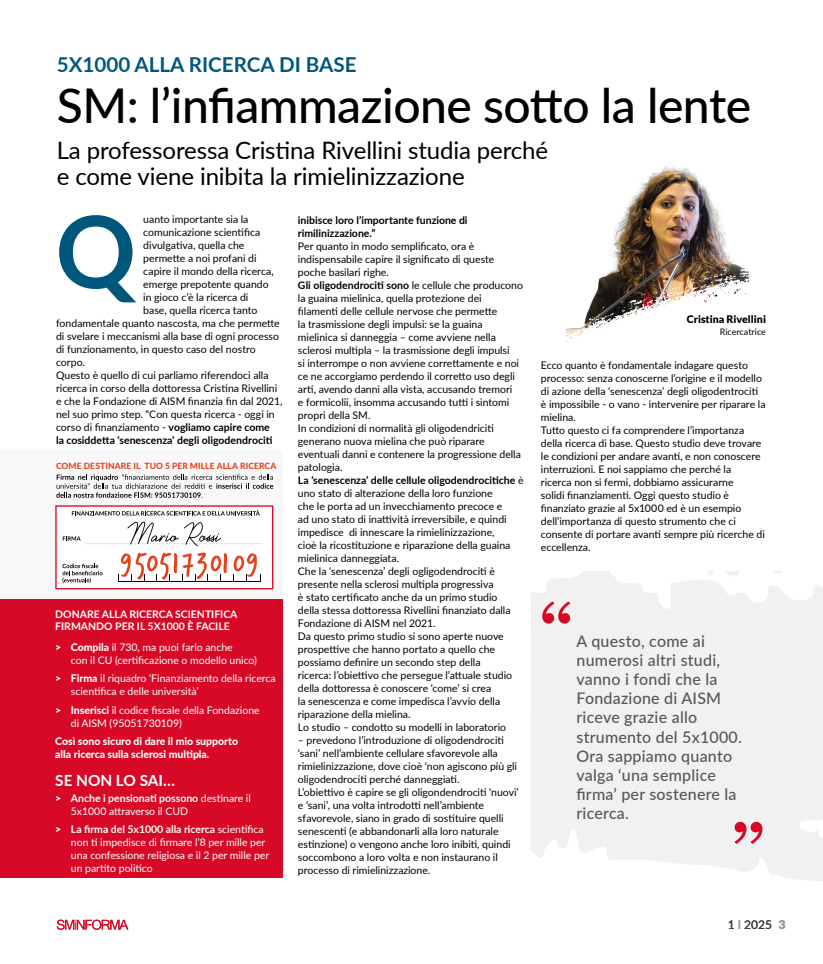
<style>
.page{position:relative;width:823px;height:964px;background:#fff}
.page>*{position:absolute;margin:0;border:0;box-sizing:border-box;transform-origin:0 0}
.t1{font:700 100px "Lato";color:#00577c}
.t2{font:700 70px "Bressay";color:#d70926}
.t3{font:500 48px "Lato";letter-spacing:-.01em;color:#000}
.t4{font:24px/26px "Lato";letter-spacing:-.005em;color:#000}
.t5{font:700 20.6px "Lato";color:#00577c}
.t6{font:500 16px/19.2px "Lato";letter-spacing:.015em;color:#575756}
.t7{font:700 15.4px "Lato";letter-spacing:-.005em;color:#fff}
.t8{font:12px "Lato";color:#3c3c3b}
.t9{font:10.5px/13px "Lato";color:#000}
.t10{font:10.5px/13px "Lato";letter-spacing:-.005em;color:#fff}
.t11{font:700 10.5px/13px "Lato";color:#000}
.t12{font:800 10.5px/13px "Lato";letter-spacing:-.005em;color:#fff}
.t13{font:700 10.5px/12.6px "Lato";letter-spacing:-.005em;color:#fff}
.t14{font:900 10.5px "Lato";color:#000}
.t15{font:9px "Lato";color:#000}
.t16{font:800 8.5px "Lato";letter-spacing:.015em;color:#e7411c}
.s1{font-weight:700}
.s2{font-weight:900}
.s3{font-weight:800}
.s4{font-weight:500;color:#9d9d9c}
.s5{font-weight:900;color:#9d9d9c}
</style>
<div class="page">
<svg style="left:531px;top:571px;width:291px;height:310px;fill:#f1f1f1"></svg>
<img style="left:611px;top:166px;width:119px;height:93px">
<img style="left:566px;top:259px;width:184px;height:83px">
<svg style="left:57px;top:919px;width:71px;height:11px"></svg>
<div style="left:0;top:471px;width:282px;height:407px;background:#d70926"></div>
<div style="left:0;top:450px;width:282px;height:149px;background:#f8f8f8"></div>
<svg style="left:55px;top:505px;width:218px;height:85px"></svg>
<svg style="left:56px;top:474px;width:217px;height:24px"></svg>
<h3 class="t5" style="left:57px;top:49px;width:301px">5X1000 ALLA RICERCA DI BASE</h3>
<h3 class="t3" style="left:57px;top:71px;width:695px">SM: l’infiammazione sotto la lente</h3>
<h3 class="t4" style="left:57px;top:137px;width:492px">La professoressa Cristina Rivellini studia perché e come viene inibita la rimielinizzazione</h3>
<h1 class="t1" style="left:55px;top:178px;width:82px">Q</h1>
<p class="t9" style="left:143px;top:213px;width:107px">uanto importante sia la</p>
<p class="t9" style="left:143px;top:226px;width:119px">comunicazione scientifica</p>
<p class="t9" style="left:143px;top:239px;width:103px">divulgativa, quella che</p>
<p class="t9" style="left:143px;top:252px;width:115px">permette a noi profani di</p>
<p class="t9" style="left:143px;top:265px;width:132px">capire il mondo della ricerca,</p>
<p class="t9" style="left:143px;top:278px;width:127px">emerge prepotente quando</p>
<p class="t9" style="left:143px;top:291px;width:106px">in gioco c’è la ricerca di</p>
<p class="t9" style="left:143px;top:304px;width:115px">base, quella ricerca tanto</p>
<p class="t9" style="left:56px;top:317px;width:225px">fondamentale quanto nascosta, ma che permette</p>
<p class="t9" style="left:56px;top:330px;width:224px">di svelare i meccanismi alla base di ogni processo</p>
<p class="t9" style="left:56px;top:343px;width:201px">di funzionamento, in questo caso del nostro</p>
<p class="t9" style="left:56px;top:356px;width:30px">corpo.</p>
<p class="t9" style="left:56px;top:369px;width:214px">Questo è quello di cui parliamo riferendoci alla</p>
<p class="t9" style="left:56px;top:382px;width:222px">ricerca in corso della dottoressa Cristina Rivellini</p>
<p class="t9" style="left:56px;top:395px;width:228px">e che la Fondazione di AISM finanzia fin dal 2021,</p>
<p class="t9" style="left:56px;top:408px;width:220px">nel suo primo step. “Con questa ricerca - oggi in</p>
<p class="t9" style="left:56px;top:421px;width:215px">corso di finanziamento - <span class="s1">vogliamo capire come</span></p>
<p class="t11" style="left:56px;top:434px;width:218px">la cosiddetta ‘senescenza’ degli oligodendrociti</p>
<p class="t16" style="left:56px;top:460px;width:222px">COME DESTINARE IL TUO 5 PER MILLE ALLA RICERCA</p>
<p class="t13" style="left:55px;top:607px;width:184px">DONARE ALLA RICERCA SCIENTIFICA<br>FIRMANDO PER IL 5X1000 È FACILE</p>
<p class="t10" style="left:71px;top:641px;width:187px;text-indent:-16px"><span class="s2">&gt;</span> <span class="s3">Compila</span> il 730, ma puoi farlo anche<br>con il CU (certificazione o modello unico)</p>
<p class="t10" style="left:71px;top:672px;width:206px;text-indent:-16px"><span class="s2">&gt;</span> <span class="s3">Firma</span> il riquadro ‘Finanziamento della ricerca scientifica e delle università’</p>
<p class="t10" style="left:71px;top:703px;width:190px;text-indent:-16px"><span class="s2">&gt;</span> <span class="s3">Inserisci</span> il codice fiscale della Fondazione di AISM (95051730109)</p>
<p class="t12" style="left:55px;top:734px;width:184px">Così sono sicuro di dare il mio supporto alla ricerca sulla sclerosi multipla.</p>
<h3 class="t7" style="left:55px;top:769px;width:121px">SE NON LO SAI…</h3>
<p class="t10" style="left:71px;top:791px;width:181px;text-indent:-16px"><span class="s2">&gt;</span> <span class="s1">Anche i pensionati possono</span> destinare il<br>5x1000 attraverso il CUD</p>
<p class="t10" style="left:71px;top:822px;width:200px;text-indent:-16px"><span class="s2">&gt;</span> <span class="s1">La firma del 5x1000 alla ricerca</span> scientifica non ti impedisce di firmare l’8 per mille per una confessione religiosa e il 2 per mille per un partito politico</p>
<p class="t11" style="left:298px;top:213px;width:171px">inibisce loro l’importante funzione di rimilinizzazione.”</p>
<p class="t9" style="left:298px;top:239px;width:227px">Per quanto in modo semplificato, ora è indispensabile capire il significato di queste poche basilari righe.<br><span class="s1">Gli oligodendrociti sono</span> le cellule che producono la guaina mielinica, quella protezione dei filamenti delle cellule nervose che permette<br>la trasmissione degli impulsi: se la guaina mielinica si danneggia – come avviene nella sclerosi multipla – la trasmissione degli impulsi<br>si interrompe o non avviene correttamente e noi ce ne accorgiamo perdendo il corretto uso degli arti, avendo danni alla vista, accusando tremori<br>e formicolii, insomma accusando tutti i sintomi propri della SM.<br>In condizioni di normalità gli oligodendriciti generano nuova mielina che può riparare eventuali danni e contenere la progressione della patologia.<br><span class="s1">La ‘senescenza’ delle cellule oligodendrocitiche</span> è uno stato di alterazione della loro funzione<br>che le porta ad un invecchiamento precoce e<br>ad uno stato di inattività irreversibile, e quindi impedisce di innescare la rimielinizzazione,<br>cioè la ricostituzione e riparazione della guaina mielinica danneggiata.<br>Che la ‘senescenza’ degli ogligodendrociti è presente nella sclerosi multipla progressiva<br>è stato certificato anche da un primo studio<br>della stessa dottoressa Rivellini finanziato dalla Fondazione di AISM nel 2021.<br>Da questo primo studio si sono aperte nuove prospettive che hanno portato a quello che possiamo definire un secondo step della<br>ricerca: l’obiettivo che persegue l’attuale studio della dottoressa è conoscere ‘come’ si crea<br>la senescenza e come impedisca l’avvio della riparazione della mielina.<br>Lo studio – condotto su modelli in laboratorio</p>
<p class="t9" style="left:298px;top:733px;width:222px">– prevedono l’introduzione di oligodendrociti ‘sani’ nell’ambiente cellulare sfavorevole alla rimielinizzazione, dove cioè ‘non agiscono più gli oligodendrociti perché danneggiati.<br>L’obiettivo è capire se gli oligondendrociti ‘nuovi’ e ‘sani’, una volta introdotti nell’ambiente sfavorevole, siano in grado di sostituire quelli senescenti (e abbandonarli alla loro naturale estinzione) o vengono anche loro inibiti, quindi soccombono a loro volta e non instaurano il processo di rimielinizzazione.</p>
<p class="t14" style="left:686px;top:313px;width:81px">Cristina Rivellini</p>
<p class="t15" style="left:719px;top:325px;width:48px">Ricercatrice</p>
<p class="t9" style="left:540px;top:359px;width:226px">Ecco quanto è fondamentale indagare questo processo: senza conoscerne l’origine e il modello di azione della ‘senescenza’ degli oligodentrociti è impossibile - o vano - intervenire per riparare la mielina.<br>Tutto questo ci fa comprendere l’importanza della ricerca di base. Questo studio deve trovare le condizioni per andare avanti, e non conoscere interruzioni. E noi sappiamo che perché la<br>ricerca non si fermi, dobbiamo assicurarne<br>solidi finanziamenti. Oggi questo studio è finanziato grazie al 5x1000 ed è un esempio dell’importanza di questo strumento che ci consente di portare avanti sempre più ricerche di eccellenza.</p>
<h2 class="t2" style="left:538px;top:588px;width:36px">“</h2>
<h3 class="t6" style="left:576px;top:630px;width:167px">A questo, come ai numerosi altri studi, vanno i fondi che la<br>Fondazione di AISM riceve grazie allo strumento del 5x1000.<br>Ora sappiamo quanto valga ‘una semplice firma’ per sostenere la ricerca.</h3>
<h2 class="t2" style="left:730px;top:808px;width:36px">”</h2>
<p class="t8" style="left:727px;top:916px;width:59px">1 <span class="s4">I</span> 2025 <span class="s5">3</span></p>
</div>
